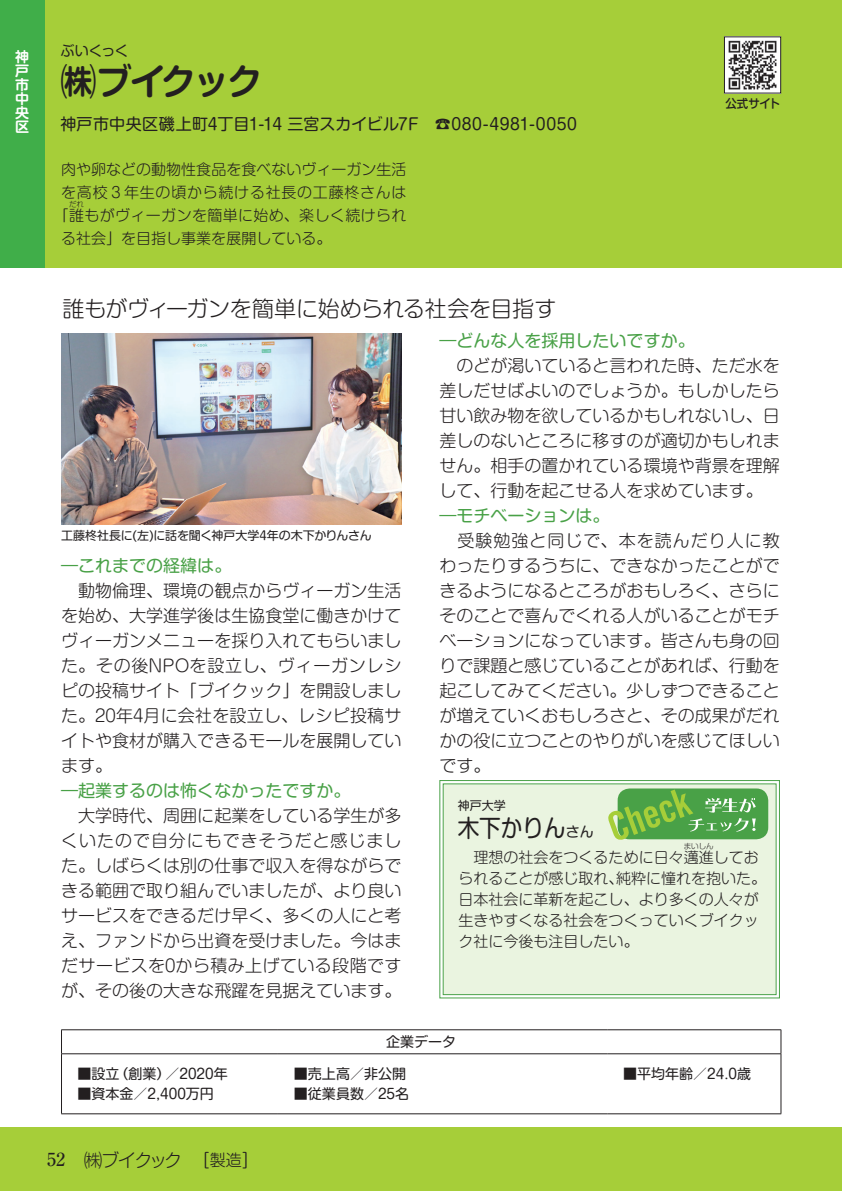
<style>
.page{position:relative;width:842px;height:1191px;background:#fff}
.page>*{position:absolute;margin:0;border:0;box-sizing:border-box;transform-origin:0 0}
.t1{font:700 36px "Shin M Go Pro De";letter-spacing:-.08em;color:#231f20}
.t2{font:24px "Shin M Go Pro";color:#231f20;scale:.9 1}
.t3{font:300 22px "Shin M Go Pro";letter-spacing:-.015em;color:#231f20}
.t4{font:300 18px "Shin M Go Pro";letter-spacing:-.13em;color:#231f20}
.t5{font:500 18px "Ryumin Pro";color:#231f20}
.t6{font:300 17px/25px "Shin M Go Pro";color:#231f20;text-align:justify}
.t7{font:17px "Shin M Go Pro";color:#49a147}
.t8{font:16px "Shin M Go Pro";letter-spacing:.01em;color:#231f20}
.t9{font:300 15px/21px "Shin M Go Pro";color:#231f20}
.t10{font:300 15px/23px "Shin M Go Pro";letter-spacing:.025em;color:#231f20;text-align:center}
.t11{font:14px "Shin M Go Pro";color:#231f20}
.t12{font:700 14px/14px "Shin M Go Pro De";color:#fff;text-align:justify}
.t13{font:12px "Shin M Go Pro";color:#231f20}
.t14{font:500 12px "Shin M Go Pro";letter-spacing:-.005em;color:#231f20;scale:.95 1}
.t15{font:300 7.6px "Shin M Go Pro";color:#231f20}
.s1{font-size:14px}
.s2{font-size:16px}
</style>
<div class="page">
<div style="left:0;top:1127px;width:841px;height:64px;background:#a6ce39"></div>
<hr style="left:841px;top:1127px;width:1px;height:64px;background:#a6ce39">
<div style="left:0;top:0;width:841px;height:267px;background:#a6ce39"></div>
<hr style="left:841px;top:0;width:1px;height:267px;background:#a6ce39">
<div style="left:0;top:0;width:44px;height:267px;background:#40ae49"></div>
<img style="left:726px;top:39px;width:52px;height:52px">
<img style="left:61px;top:333px;width:340px;height:191px">
<svg style="left:439px;top:780px;width:340px;height:218px"></svg>
<div style="left:442px;top:783px;width:334px;height:212px;background:#eaf4e0"></div>
<div style="left:617px;top:788px;width:151px;height:51px;background:#49a147;border-radius:12px"></div>
<svg style="left:607px;top:789px;width:148px;height:51px"></svg>
<hr style="left:61px;top:1029px;width:217px;height:1px;background:#231f20">
<svg style="left:61px;top:1030px;width:1px;height:23px"></svg>
<hr style="left:278px;top:1029px;width:329px;height:1px;background:#231f20">
<hr style="left:607px;top:1029px;width:174px;height:1px;background:#231f20">
<svg style="left:780px;top:1030px;width:1px;height:23px"></svg>
<hr style="left:61px;top:1053px;width:217px;height:1px;background:#231f20">
<hr style="left:61px;top:1054px;width:1px;height:59px;background:#231f20">
<hr style="left:278px;top:1053px;width:329px;height:1px;background:#231f20">
<hr style="left:607px;top:1053px;width:174px;height:1px;background:#231f20">
<hr style="left:780px;top:1054px;width:1px;height:59px;background:#231f20">
<hr style="left:61px;top:1113px;width:217px;height:1px;background:#231f20">
<hr style="left:278px;top:1113px;width:329px;height:1px;background:#231f20">
<hr style="left:607px;top:1113px;width:174px;height:1px;background:#231f20">
<p class="t12" style="left:15px;top:48px;width:15px">神戸市中央区</p>
<p class="t11" style="left:60px;top:39px;width:70px">ぶいくっく</p>
<h1 class="t1" style="left:60px;top:52px;width:204px">㈱ブイクック</h1>
<p class="t8" style="left:60px;top:111px;width:518px">神戸市中央区磯上町4丁目1-14 三宮スカイビル7F　☎080-4981-0050</p>
<p class="t10" style="left:54px;top:156px;width:354px">肉や卵などの動物性食品を食べないヴィーガン生活を高校３年生の頃から続ける社長の工藤柊さんは「誰もがヴィーガンを簡単に始め、楽しく続けられ</p>
<p class="t15" style="left:69px;top:198px;width:16px">だれ</p>
<p class="t9" style="left:61px;top:226px;width:271px">る社会」を目指し事業を展開している。</p>
<p class="t14" style="left:725px;top:94px;width:59px">公式サイト</p>
<p class="t3" style="left:62px;top:291px;width:495px">誰もがヴィーガンを簡単に始められる社会を目指す</p>
<p class="t13" style="left:61px;top:526px;width:312px">工藤柊社長に(左)に話を聞く神戸大学4年の木下かりんさん</p>
<p class="t7" style="left:61px;top:551px;width:172px">―これまでの経緯は。</p>
<p class="t6" style="left:61px;top:576px;width:342px">　動物倫理、環境の観点からヴィーガン生活を始め、大学進学後は生協食堂に働きかけてヴィーガンメニューを採り入れてもらいました。その後NPOを設立し、ヴィーガンレシピの投稿サイト「ブイクック」を開設しました。20年4月に会社を設立し、レシピ投稿サイトや食材が購入できるモールを展開しています。</p>
<p class="t7" style="left:61px;top:777px;width:290px">―起業するのは怖くなかったですか。</p>
<p class="t6" style="left:61px;top:801px;width:342px">　大学時代、周囲に起業をしている学生が多くいたので自分にもできそうだと感じました。しばらくは別の仕事で収入を得ながらできる範囲で取り組んでいましたが、より良いサービスをできるだけ早く、多くの人にと考え、ファンドから出資を受けました。今はまだサービスを0から積み上げている段階ですが、その後の大きな飛躍を見据えています。</p>
<p class="t7" style="left:439px;top:327px;width:257px">―どんな人を採用したいですか。</p>
<p class="t6" style="left:439px;top:351px;width:342px">　のどが渇いていると言われた時、ただ水を差しだせばよいのでしょうか。もしかしたら甘い飲み物を欲しているかもしれないし、日差しのないところに移すのが適切かもしれません。相手の置かれている環境や背景を理解して、行動を起こせる人を求めています。</p>
<p class="t7" style="left:439px;top:502px;width:172px">―モチベーションは。</p>
<p class="t6" style="left:439px;top:526px;width:342px">　受験勉強と同じで、本を読んだり人に教わったりするうちに、できなかったことができるようになるところがおもしろく、さらにそのことで喜んでくれる人がいることがモチベーションになっています。皆さんも身の回りで課題と感じていることがあれば、行動を起こしてみてください。少しずつできることが増えていくおもしろさと、その成果がだれかの役に立つことのやりがいを感じてほしいです。</p>
<p class="t13" style="left:457px;top:795px;width:49px">神戸大学</p>
<h2 class="t2" style="left:457px;top:808px;width:153px">木下かりん<span class="s1">さん</span></h2>
<p class="t15" style="left:683px;top:839px;width:31px">まいしん</p>
<p class="t9" style="left:458px;top:866px;width:309px">られることが感じ取れ、純粋に憧れを抱いた。日本社会に革新を起こし、より多くの人々が生きやすくなる社会をつくっていくブイクック社に今後も注目したい。</p>
<p class="t9" style="left:458px;top:845px;width:302px">　理想の社会をつくるために日々邁進してお</p>
<p class="t11" style="left:77px;top:1062px;width:152px">■設立（創業）／2020年</p>
<p class="t11" style="left:77px;top:1082px;width:138px">■資本金／2,400万円</p>
<p class="t5" style="left:47px;top:1145px;width:19px">52</p>
<p class="t4" style="left:84px;top:1145px;width:177px">㈱ブイクック　［<span class="s2">製造</span>］</p>
<p class="t11" style="left:386px;top:1030px;width:71px">企業データ</p>
<p class="t11" style="left:294px;top:1062px;width:113px">■売上高／非公開</p>
<p class="t11" style="left:294px;top:1082px;width:117px">■従業員数／25名</p>
<p class="t11" style="left:623px;top:1062px;width:129px">■平均年齢／24.0歳</p>
</div>
